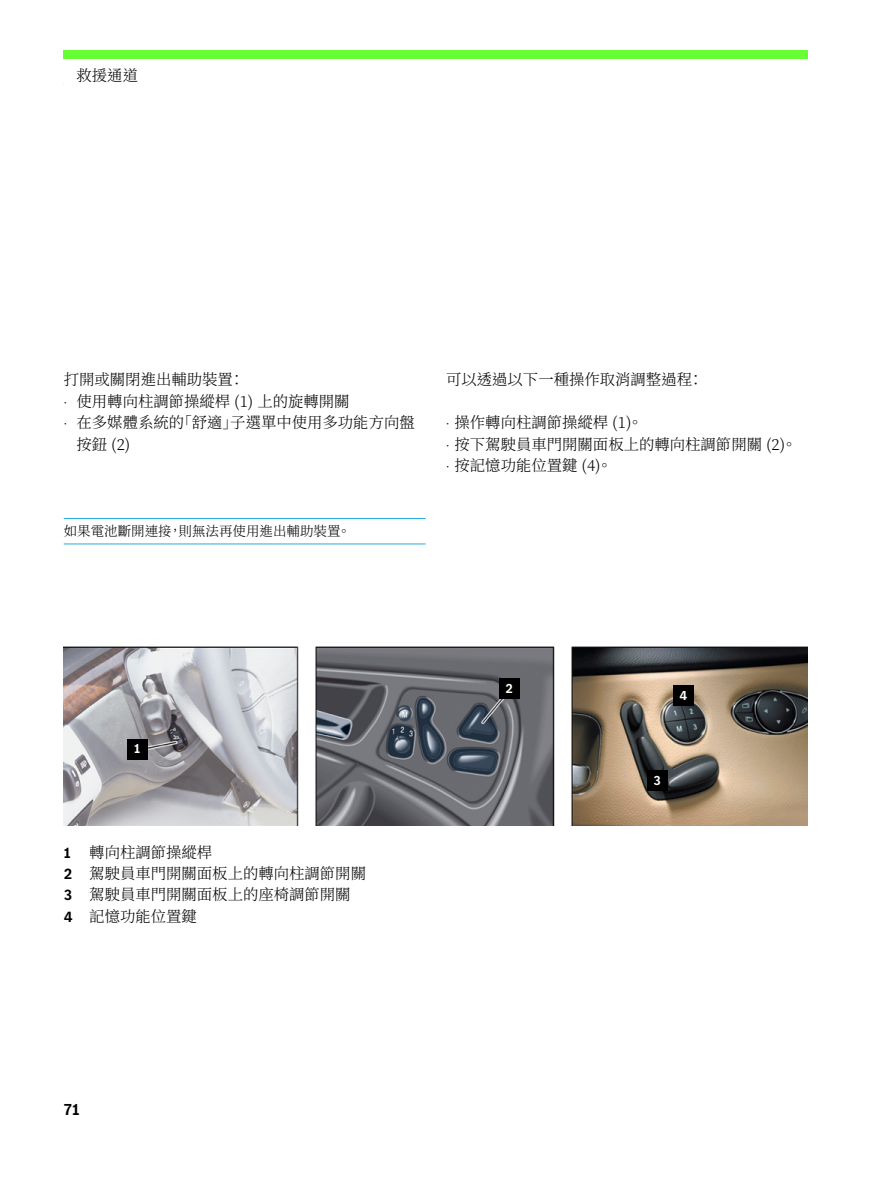
<style>
.page{position:relative;width:893px;height:1191px;background:#fff}
.page>*{position:absolute;margin:0;border:0;box-sizing:border-box;transform-origin:0 0}
.t1{font:700 16.5px "MB Corpo S Text";color:#000}
.t2{font:300 15.3px/21.5px "Noto Serif TC";color:#000}
.t3{font:300 13.5px "Noto Serif TC";color:#000}
.t4{font:700 13.5px "MB Corpo S Text";color:#fff}
.s1{font-family:"MB Corpo S Title"}
.s2{font-family:"MB Corpo S Text";font-weight:700}
</style>
<div class="page">
<div style="left:64px;top:50px;width:744px;height:8px;background:#6f3"></div>
<hr style="left:64px;top:518px;width:362px;height:1px;background:#2babe3">
<hr style="left:64px;top:544px;width:362px;height:1px;background:#2babe3">
<img style="left:64px;top:646px;width:744px;height:180px">
<div style="left:674px;top:685px;width:20px;height:21px;background:#000"></div>
<div style="left:499px;top:678px;width:21px;height:21px;background:#000"></div>
<div style="left:127px;top:739px;width:21px;height:20px;background:#000"></div>
<div style="left:647px;top:770px;width:21px;height:20px;background:#000"></div>
<p class="t2" style="left:77px;top:65px;width:63px">救援通道</p>
<p class="t2" style="left:64px;top:369px;width:182px">打開或關閉進出輔助裝置：</p>
<p class="t2" style="left:446px;top:369px;width:259px">可以透過以下一種操作取消調整過程：</p>
<p class="t2" style="left:64px;top:391px;width:287px"><span class="s1">·</span> 使用轉向柱調節操縱桿 (1) 上的旋轉開關</p>
<p class="t2" style="left:64px;top:412px;width:353px"><span class="s1">·</span> 在多媒體系統的「舒適」子選單中使用多功能方向盤</p>
<p class="t2" style="left:77px;top:434px;width:55px">按鈕 (2)</p>
<p class="t3" style="left:64px;top:523px;width:288px">如果電池斷開連接，則無法再使用進出輔助裝置。</p>
<p class="t2" style="left:446px;top:412px;width:352px"><span class="s1">·</span> 操作轉向柱調節操縱桿 (1)。<br><span class="s1">·</span> 按下駕駛員車門開關面板上的轉向柱調節開關 (2)。<span class="s1">·</span> 按記憶功能位置鍵 (4)。</p>
<p class="t4" style="left:134px;top:740px;width:8px">1</p>
<p class="t2" style="left:64px;top:841px;width:304px"><span class="s2">1</span> 轉向柱調節操縱桿<br><span class="s2">2</span> 駕駛員車門開關面板上的轉向柱調節開關<br><span class="s2">3</span> 駕駛員車門開關面板上的座椅調節開關<br><span class="s2">4</span> 記憶功能位置鍵</p>
<p class="t4" style="left:505px;top:679px;width:9px">2</p>
<p class="t4" style="left:680px;top:686px;width:9px">4</p>
<p class="t4" style="left:653px;top:771px;width:9px">3</p>
<p class="t1" style="left:64px;top:1098px;width:17px">71</p>
</div>
